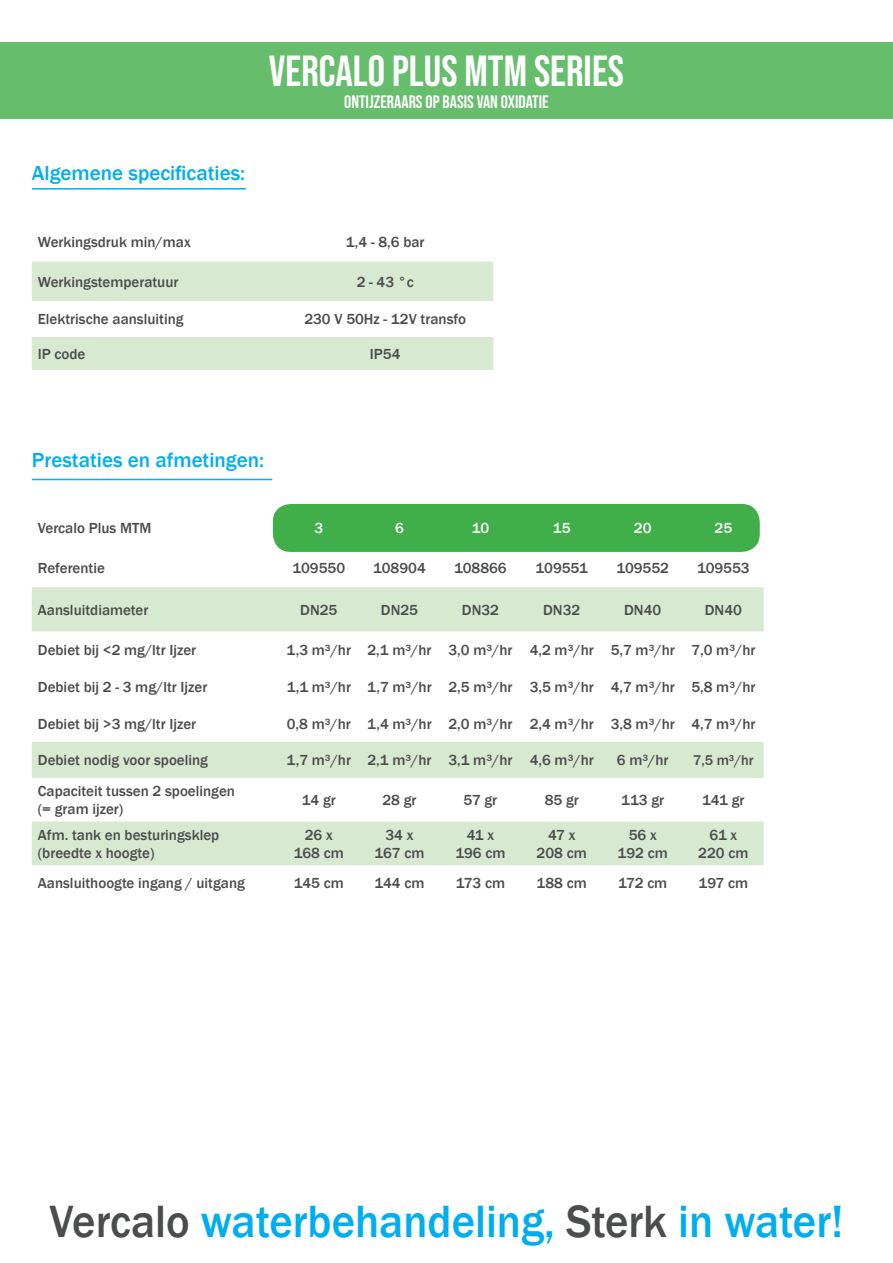
<style>
.page{position:relative;width:893px;height:1263px;background:#fff}
.page>*{position:absolute;margin:0;border:0;box-sizing:border-box;transform-origin:0 0}
.t1{font:500 46.5px "Franklin Gothic";color:#00aeef;scale:.96 1}
.t2{font:43.5px "Bebas Neue";color:#fff}
.t3{font:500 21px "Franklin Gothic";color:#00aeef}
.t4{font:18px "Bebas Neue";color:#fff}
.Tekst{font:500 15px/18px "Franklin Gothic";color:#4b4c4d}
.t5{font:500 15px "Franklin Gothic";color:#fff}
.Tekst-2{font:500 14.55px "Franklin Gothic";color:#4b4c4d}
.s1{color:#4b4c4d}
</style>
<div class="page">
<div style="left:0;top:43px;width:893px;height:76px;background:#66be6d"></div>
<div style="left:273px;top:504px;width:487px;height:48px;background:#40ae49;border-radius:18px"></div>
<svg style="left:32px;top:587px;width:732px;height:278px;fill:#d8e9d2"></svg>
<svg style="left:32px;top:668px;width:732px;height:38px"></svg>
<hr style="left:32px;top:479px;width:240px;height:1px;background:#00aeef">
<hr style="left:32px;top:188px;width:214px;height:2px;background:#00aeef">
<svg style="left:32px;top:262px;width:461px;height:108px;fill:#d8e9d2"></svg>
<p class="t3" style="left:32px;top:160px;width:215px">Algemene specificaties:</p>
<p class="t2" style="left:269px;top:47px;width:357px">VERCALO PLUS MTM SERIES</p>
<p class="t4" style="left:344px;top:91px;width:206px">ONTIJZERAARS OP BASIS VAN OXIDATIE</p>
<p class="Tekst" style="left:38px;top:233px;width:154px">Werkingsdruk min/max</p>
<p class="Tekst" style="left:346px;top:233px;width:80px">1,4 - 8,6 bar</p>
<p class="Tekst" style="left:38px;top:273px;width:142px">Werkingstemperatuur</p>
<p class="Tekst" style="left:357px;top:273px;width:59px">2 - 43 °c</p>
<p class="Tekst" style="left:38px;top:310px;width:147px">Elektrische aansluiting</p>
<p class="Tekst" style="left:304px;top:310px;width:163px">230 V 50Hz - 12V transfo</p>
<p class="Tekst" style="left:38px;top:345px;width:49px">IP code</p>
<p class="Tekst" style="left:370px;top:345px;width:32px">IP54</p>
<p class="t3" style="left:32px;top:446px;width:234px">Prestaties en afmetingen:</p>
<p class="Tekst" style="left:38px;top:519px;width:115px">Vercalo Plus MTM</p>
<p class="t5" style="left:314px;top:518px;width:10px">3</p>
<p class="t5" style="left:395px;top:518px;width:10px">6</p>
<p class="t5" style="left:472px;top:518px;width:19px">10</p>
<p class="t5" style="left:553px;top:518px;width:19px">15</p>
<p class="t5" style="left:634px;top:518px;width:19px">20</p>
<p class="t5" style="left:715px;top:518px;width:19px">25</p>
<p class="Tekst" style="left:38px;top:559px;width:69px">Referentie</p>
<p class="Tekst" style="left:293px;top:559px;width:54px">109550</p>
<p class="Tekst" style="left:373px;top:559px;width:54px">108904</p>
<p class="Tekst" style="left:454px;top:559px;width:54px">108866</p>
<p class="Tekst" style="left:536px;top:559px;width:54px">109551</p>
<p class="Tekst" style="left:616px;top:559px;width:54px">109552</p>
<p class="Tekst" style="left:697px;top:559px;width:54px">109553</p>
<p class="Tekst" style="left:38px;top:601px;width:112px">Aansluitdiameter</p>
<p class="Tekst" style="left:300px;top:601px;width:39px">DN25</p>
<p class="Tekst" style="left:381px;top:601px;width:39px">DN25</p>
<p class="Tekst" style="left:462px;top:601px;width:39px">DN32</p>
<p class="Tekst" style="left:543px;top:601px;width:39px">DN32</p>
<p class="Tekst" style="left:624px;top:601px;width:39px">DN40</p>
<p class="Tekst" style="left:705px;top:601px;width:39px">DN40</p>
<p class="Tekst" style="left:38px;top:641px;width:160px">Debiet bij &lt;2 mg/ltr Ijzer</p>
<p class="Tekst" style="left:287px;top:641px;width:66px">1,3 m³/hr</p>
<p class="Tekst" style="left:367px;top:641px;width:66px">2,1 m³/hr</p>
<p class="Tekst" style="left:448px;top:641px;width:66px">3,0 m³/hr</p>
<p class="Tekst" style="left:530px;top:641px;width:66px">4,2 m³/hr</p>
<p class="Tekst" style="left:611px;top:641px;width:66px">5,7 m³/hr</p>
<p class="Tekst" style="left:691px;top:641px;width:66px">7,0 m³/hr</p>
<p class="Tekst" style="left:38px;top:678px;width:171px">Debiet bij 2 - 3 mg/ltr Ijzer</p>
<p class="Tekst" style="left:287px;top:678px;width:66px">1,1 m³/hr</p>
<p class="Tekst" style="left:367px;top:678px;width:66px">1,7 m³/hr</p>
<p class="Tekst" style="left:448px;top:678px;width:66px">2,5 m³/hr</p>
<p class="Tekst" style="left:530px;top:678px;width:66px">3,5 m³/hr</p>
<p class="Tekst" style="left:611px;top:678px;width:66px">4,7 m³/hr</p>
<p class="Tekst" style="left:691px;top:678px;width:66px">5,8 m³/hr</p>
<p class="Tekst" style="left:38px;top:715px;width:160px">Debiet bij &gt;3 mg/ltr Ijzer</p>
<p class="Tekst" style="left:287px;top:715px;width:66px">0,8 m³/hr</p>
<p class="Tekst" style="left:367px;top:715px;width:66px">1,4 m³/hr</p>
<p class="Tekst" style="left:448px;top:715px;width:66px">2,0 m³/hr</p>
<p class="Tekst" style="left:530px;top:715px;width:66px">2,4 m³/hr</p>
<p class="Tekst" style="left:611px;top:715px;width:66px">3,8 m³/hr</p>
<p class="Tekst" style="left:691px;top:715px;width:66px">4,7 m³/hr</p>
<p class="Tekst" style="left:38px;top:751px;width:172px">Debiet nodig voor spoeling</p>
<p class="Tekst" style="left:287px;top:751px;width:66px">1,7 m³/hr</p>
<p class="Tekst" style="left:367px;top:751px;width:66px">2,1 m³/hr</p>
<p class="Tekst" style="left:448px;top:751px;width:66px">3,1 m³/hr</p>
<p class="Tekst" style="left:530px;top:751px;width:66px">4,6 m³/hr</p>
<p class="Tekst" style="left:617px;top:751px;width:53px">6 m³/hr</p>
<p class="Tekst-2" style="left:693px;top:751px;width:62px">7,5 m³/hr</p>
<p class="Tekst" style="left:38px;top:782px;width:199px">Capaciteit tussen 2 spoelingen (= gram ijzer)</p>
<p class="Tekst" style="left:302px;top:791px;width:36px">14 gr</p>
<p class="Tekst" style="left:382px;top:791px;width:36px">28 gr</p>
<p class="Tekst" style="left:464px;top:791px;width:35px">57 gr</p>
<p class="Tekst" style="left:545px;top:791px;width:36px">85 gr</p>
<p class="Tekst" style="left:621px;top:791px;width:44px">113 gr</p>
<p class="Tekst" style="left:702px;top:791px;width:44px">141 gr</p>
<p class="Tekst" style="left:38px;top:826px;width:183px">Afm. tank en besturingsklep (breedte x hoogte)</p>
<p class="Tekst" style="left:305px;top:826px;width:29px">26 x</p>
<p class="Tekst" style="left:385px;top:826px;width:29px">34 x</p>
<p class="Tekst" style="left:374px;top:844px;width:51px">167 cm</p>
<p class="Tekst" style="left:467px;top:826px;width:29px">41 x</p>
<p class="Tekst" style="left:455px;top:844px;width:52px">196 cm</p>
<p class="Tekst" style="left:548px;top:826px;width:29px">47 x</p>
<p class="Tekst" style="left:537px;top:844px;width:52px">208 cm</p>
<p class="Tekst" style="left:710px;top:826px;width:29px">61 x</p>
<p class="Tekst" style="left:698px;top:844px;width:52px">220 cm</p>
<p class="Tekst" style="left:629px;top:826px;width:29px">56 x</p>
<p class="Tekst" style="left:618px;top:844px;width:52px">192 cm</p>
<p class="Tekst" style="left:294px;top:844px;width:51px">168 cm</p>
<p class="Tekst" style="left:38px;top:875px;width:209px">Aansluithoogte ingang / uitgang</p>
<p class="Tekst" style="left:294px;top:875px;width:52px">145 cm</p>
<p class="Tekst" style="left:374px;top:875px;width:52px">144 cm</p>
<p class="Tekst" style="left:456px;top:875px;width:51px">173 cm</p>
<p class="Tekst" style="left:537px;top:875px;width:52px">188 cm</p>
<p class="Tekst" style="left:618px;top:875px;width:51px">172 cm</p>
<p class="Tekst" style="left:698px;top:875px;width:51px">197 cm</p>
<p class="t1" style="left:50px;top:1192px;width:828px"><span class="s1">Vercalo</span> waterbehandeling, <span class="s1">Sterk</span> in water!</p>
</div>
